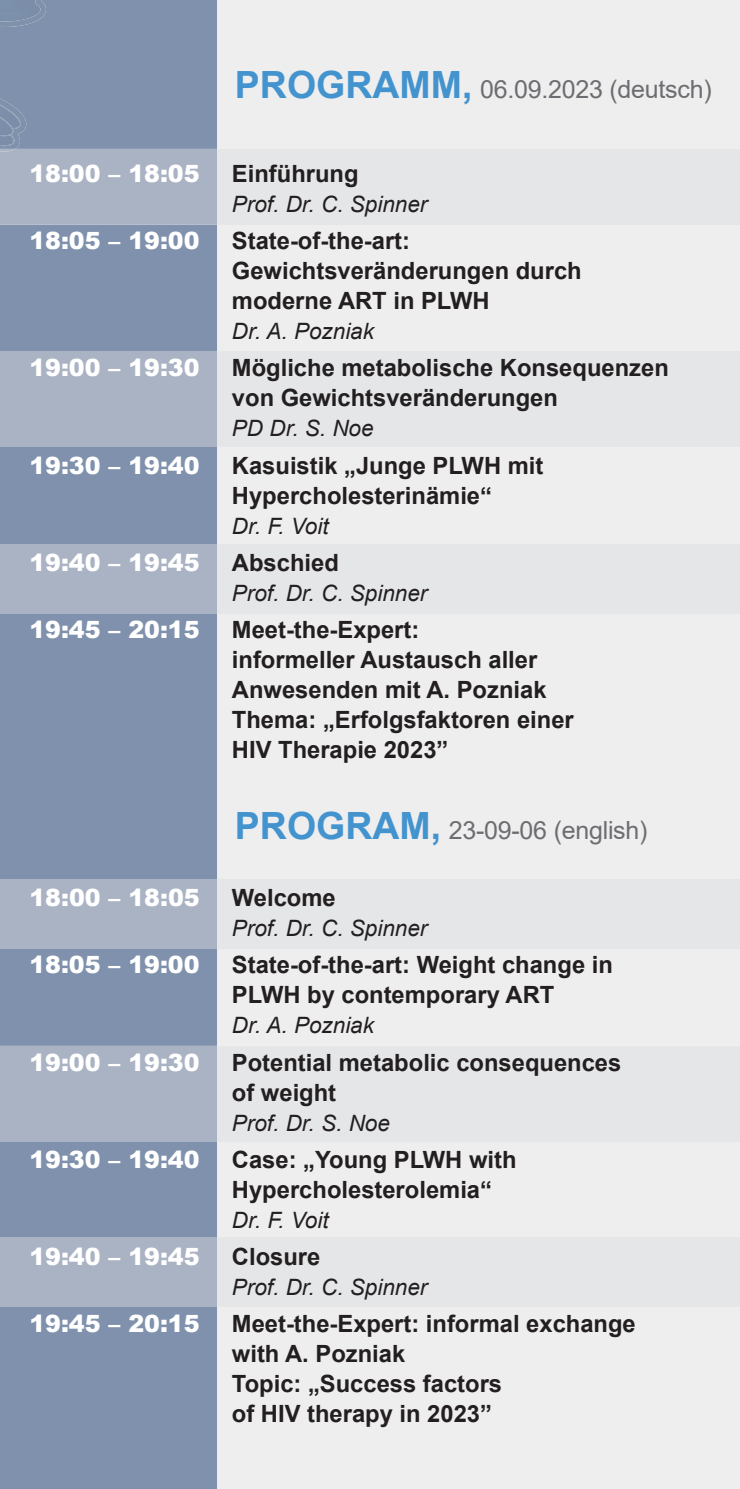
<style>
.page{position:relative;width:740px;height:1489px;background:#fff}
.page>*{position:absolute;margin:0;border:0;box-sizing:border-box;transform-origin:0 0}
.t1{font:25px "Arial";letter-spacing:-.01em;color:#6c6d70}
.t2{font:700 23.75px/30px "Arial";color:#231f20}
.t3{font:900 23.75px "Arial";color:#fff}
.t4{font:italic 22.5px "Arial";color:#231f20}
.s1{font-weight:700;font-size:37.5px;color:#4393cf}
</style>
<div class="page">
<div style="left:0;top:225px;width:217px;height:1263px;background:#7f91ac"></div>
<div style="left:217px;top:0;width:523px;height:1488px;background:#eeeeef"></div>
<svg style="left:0;top:0;width:217px;height:225px;background:#8e9cb4"></svg>
<div style="left:217px;top:149px;width:523px;height:76px;background:#e5e6e8"></div>
<div style="left:0;top:544px;width:217px;height:69px;background:#aab3c4"></div>
<div style="left:217px;top:544px;width:523px;height:69px;background:#e5e6e8"></div>
<div style="left:0;top:879px;width:217px;height:69px;background:#aab3c4"></div>
<div style="left:217px;top:879px;width:523px;height:69px;background:#e5e6e8"></div>
<div style="left:0;top:1237px;width:217px;height:69px;background:#aab3c4"></div>
<div style="left:217px;top:1237px;width:523px;height:69px;background:#e5e6e8"></div>
<div style="left:0;top:351px;width:217px;height:95px;background:#aab3c4"></div>
<div style="left:217px;top:351px;width:523px;height:95px;background:#e5e6e8"></div>
<div style="left:0;top:1045px;width:217px;height:96px;background:#aab3c4"></div>
<div style="left:217px;top:1045px;width:523px;height:96px;background:#e5e6e8"></div>
<img style="left:0;top:0;width:40px;height:21px">
<p class="t1" style="left:235px;top:72px;width:478px"><span class="s1">PROGRAMM,</span> 06.09.2023 (deutsch)</p>
<p class="t3" style="left:29px;top:156px;width:172px">18:00 – 18:05</p>
<p class="t2" style="left:232px;top:159px;width:128px">Einführung</p>
<p class="t4" style="left:232px;top:190px;width:197px">Prof. Dr. C. Spinner</p>
<p class="t3" style="left:29px;top:223px;width:172px">18:05 – 19:00</p>
<p class="t2" style="left:232px;top:226px;width:351px">State-of-the-art:<br>Gewichtsveränderungen durch moderne ART in PLWH</p>
<p class="t4" style="left:232px;top:317px;width:144px">Dr. A. Pozniak</p>
<p class="t3" style="left:29px;top:351px;width:172px">19:00 – 19:30</p>
<p class="t2" style="left:232px;top:353px;width:438px">Mögliche metabolische Konsequenzen von Gewichtsveränderungen</p>
<p class="t4" style="left:232px;top:414px;width:143px">PD Dr. S. Noe</p>
<p class="t3" style="left:29px;top:448px;width:172px">19:30 – 19:40</p>
<p class="t2" style="left:232px;top:450px;width:313px">Kasuistik „Junge PLWH mit<br>Hypercholesterinämie“</p>
<p class="t4" style="left:232px;top:511px;width:98px">Dr. F. Voit</p>
<p class="t3" style="left:29px;top:545px;width:172px">19:40 – 19:45</p>
<p class="t2" style="left:232px;top:547px;width:108px">Abschied</p>
<p class="t4" style="left:232px;top:578px;width:197px">Prof. Dr. C. Spinner</p>
<p class="t3" style="left:29px;top:612px;width:172px">19:45 – 20:15</p>
<p class="t2" style="left:232px;top:614px;width:343px">Meet-the-Expert:<br>informeller Austausch aller<br>Anwesenden mit A. Pozniak<br>Thema: „Erfolgsfaktoren einer<br>HIV Therapie 2023”</p>
<p class="t1" style="left:235px;top:813px;width:414px"><span class="s1">PROGRAM,</span> 23-09-06 (english)</p>
<p class="t3" style="left:29px;top:880px;width:172px">18:00 – 18:05</p>
<p class="t2" style="left:232px;top:883px;width:105px">Welcome</p>
<p class="t4" style="left:232px;top:913px;width:197px">Prof. Dr. C. Spinner</p>
<p class="t3" style="left:29px;top:947px;width:172px">18:05 – 19:00</p>
<p class="t2" style="left:232px;top:950px;width:382px">State-of-the-art: Weight change in<br>PLWH by contemporary ART</p>
<p class="t4" style="left:232px;top:1010px;width:144px">Dr. A. Pozniak</p>
<p class="t3" style="left:29px;top:1044px;width:172px">19:00 – 19:30</p>
<p class="t2" style="left:232px;top:1047px;width:391px">Potential metabolic consequences of weight</p>
<p class="t4" style="left:232px;top:1108px;width:159px">Prof. Dr. S. Noe</p>
<p class="t3" style="left:29px;top:1141px;width:172px">19:30 – 19:40</p>
<p class="t2" style="left:232px;top:1144px;width:286px">Case: „Young PLWH with<br>Hypercholesterolemia“</p>
<p class="t4" style="left:232px;top:1205px;width:98px">Dr. F. Voit</p>
<p class="t3" style="left:29px;top:1238px;width:172px">19:40 – 19:45</p>
<p class="t2" style="left:232px;top:1241px;width:90px">Closure</p>
<p class="t4" style="left:232px;top:1272px;width:197px">Prof. Dr. C. Spinner</p>
<p class="t3" style="left:29px;top:1306px;width:172px">19:45 – 20:15</p>
<p class="t2" style="left:232px;top:1308px;width:405px">Meet-the-Expert: informal exchange with A. Pozniak<br>Topic: „Success factors<br>of HIV therapy in 2023”</p>
</div>
